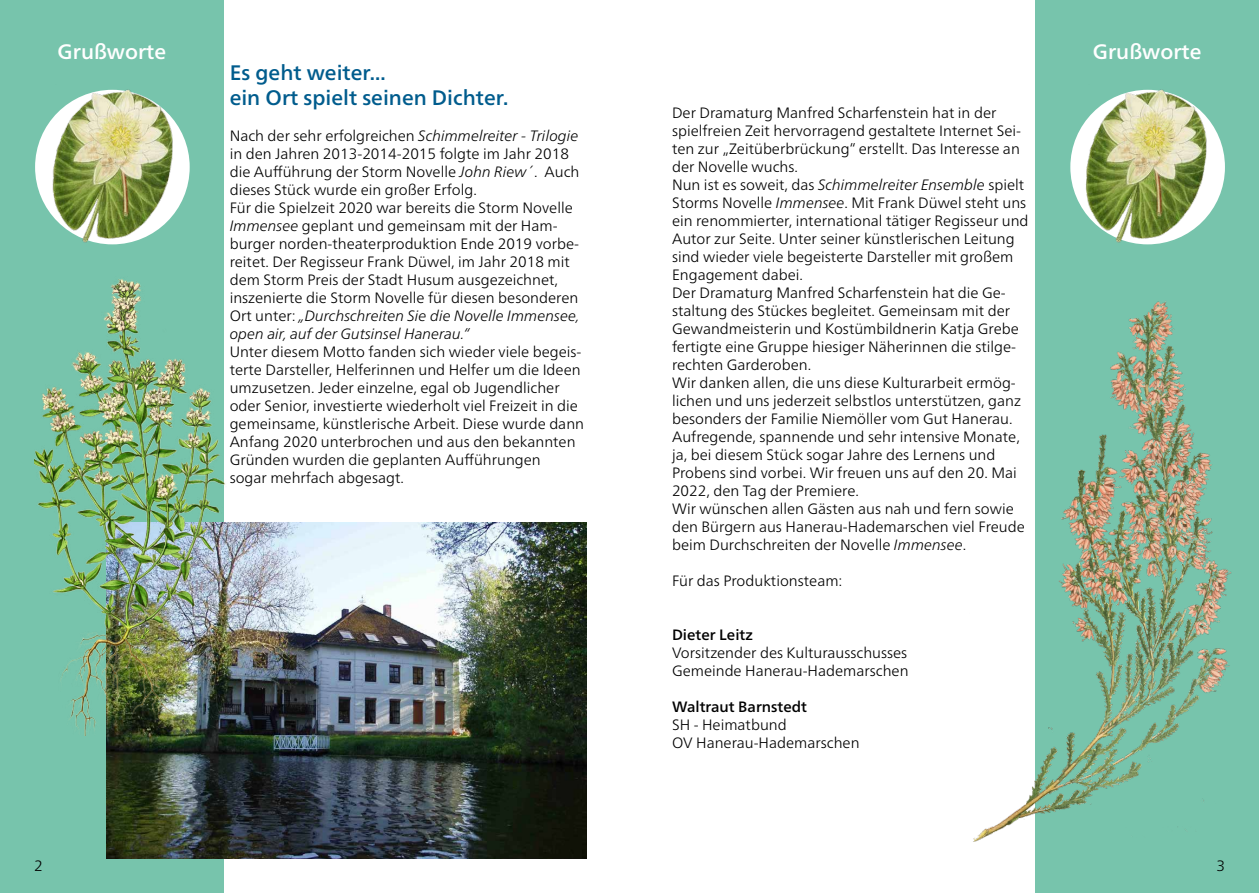
<style>
.page{position:relative;width:1259px;height:893px;background:#fff}
.page>*{position:absolute;margin:0;border:0;box-sizing:border-box;transform-origin:0 0}
.t1{font:500 21px/25.2px "Frutiger Neue LT Com";color:#005c8d}
.t2{font:500 21px "Frutiger Neue LT Com";color:#fff}
.t3{font:300 15px/18px "Frutiger Neue LT Com";color:#000}
.t4{font:500 15px "Frutiger Neue LT Com";color:#000}
.s1{font-style:italic}
</style>
<div class="page">
<div style="left:0;top:0;width:224px;height:893px;background:#77c4ac"></div>
<div style="left:1035px;top:0;width:224px;height:893px;background:#77c4ac"></div>
<img style="left:1070px;top:89px;width:155px;height:156px">
<img style="left:35px;top:89px;width:155px;height:156px">
<img style="left:973px;top:301px;width:259px;height:541px">
<img style="left:107px;top:523px;width:480px;height:336px">
<img style="left:34px;top:279px;width:193px;height:457px">
<h1 class="t2" style="left:58px;top:39px;width:110px">Grußworte</h1>
<h1 class="t2" style="left:1092px;top:39px;width:110px">Grußworte</h1>
<h1 class="t1" style="left:230px;top:60px;width:280px">Es geht weiter...<br>ein Ort spielt seinen Dichter.</h1>
<p class="t3" style="left:230px;top:127px;width:351px">Nach der sehr erfolgreichen <span class="s1">Schimmelreiter - Trilogie </span>in den Jahren 2013-2014-2015 folgte im Jahr 2018 die Aufführung der Storm Novelle <span class="s1">John Riew´</span>. Auch dieses Stück wurde ein großer Erfolg.<br>Für die Spielzeit 2020 war bereits die Storm Novelle <span class="s1">Immensee</span> geplant und gemeinsam mit der Ham&shy;burger norden-theaterproduktion Ende 2019 vorbe&shy;reitet. Der Regisseur Frank Düwel, im Jahr 2018 mit dem Storm Preis der Stadt Husum ausgezeichnet, inszenierte die Storm Novelle für diesen besonderen Ort unter: <span class="s1">„Durchschreiten Sie die Novelle Immensee, open air, auf der Gutsinsel Hanerau.“</span></p>
<p class="t3" style="left:230px;top:343px;width:356px">Unter diesem Motto fanden sich wieder viele begeis&shy;terte Darsteller, Helferinnen und Helfer um die Ideen umzusetzen. Jeder einzelne, egal ob Jugendlicher oder Senior, investierte wiederholt viel Freizeit in die gemeinsame, künstlerische Arbeit. Diese wurde dann Anfang 2020 unterbrochen und aus den bekannten Gründen wurden die geplanten Aufführungen<br>sogar mehrfach abgesagt.</p>
<p class="t3" style="left:672px;top:104px;width:358px">Der Dramaturg Manfred Scharfenstein hat in der spielfreien Zeit hervorragend gestaltete Internet Sei&shy;ten zur „Zeitüberbrückung“ erstellt. Das Interesse an der Novelle wuchs.<br>Nun ist es soweit, das <span class="s1">Schimmelreiter Ensemble</span> spielt Storms Novelle <span class="s1">Immensee</span>. Mit Frank Düwel steht uns ein renommierter, international tätiger Regisseur und Autor zur Seite. Unter seiner künstlerischen Leitung sind wieder viele begeisterte Darsteller mit großem Engagement dabei.<br>Der Dramaturg Manfred Scharfenstein hat die Ge&shy;staltung des Stückes begleitet. Gemeinsam mit der Gewandmeisterin und Kostümbildnerin Katja Grebe fertigte eine Gruppe hiesiger Näherinnen die stilge&shy;rechten Garderoben.<br>Wir danken allen, die uns diese Kulturarbeit ermög&shy;lichen und uns jederzeit selbstlos unterstützen, ganz besonders der Familie Niemöller vom Gut Hanerau.<br>Aufregende, spannende und sehr intensive Monate, ja, bei diesem Stück sogar Jahre des Lernens und Probens sind vorbei. Wir freuen uns auf den 20. Mai 2022, den Tag der Premiere.<br>Wir wünschen allen Gästen aus nah und fern sowie den Bürgern aus Hanerau-Hademarschen viel Freude beim Durchschreiten der Novelle <span class="s1">Immensee</span>.</p>
<p class="t3" style="left:672px;top:572px;width:172px">Für das Produktionsteam:</p>
<p class="t4" style="left:672px;top:626px;width:82px">Dieter Leitz</p>
<p class="t3" style="left:672px;top:644px;width:238px">Vorsitzender des Kulturausschusses<br>Gemeinde Hanerau-Hademarschen</p>
<p class="t4" style="left:672px;top:698px;width:136px">Waltraut Barnstedt</p>
<p class="t3" style="left:672px;top:716px;width:189px">SH - Heimatbund<br>OV Hanerau-Hademarschen</p>
<p class="t3" style="left:34px;top:856px;width:10px">2</p>
<p class="t3" style="left:1216px;top:856px;width:10px">3</p>
</div>
